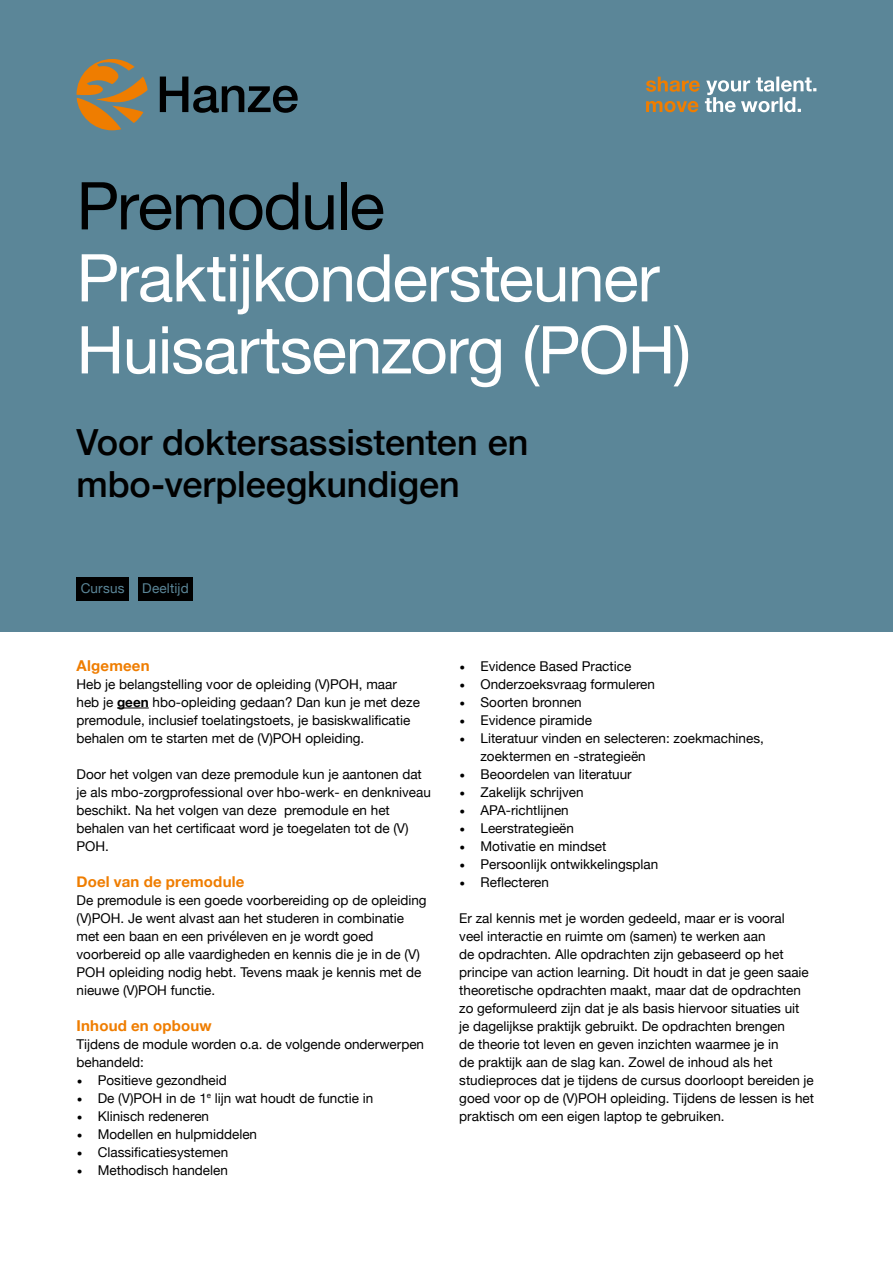
<style>
.page{position:relative;width:893px;height:1263px;background:#fff}
.page>*{position:absolute;margin:0;border:0;box-sizing:border-box;transform-origin:0 0}
.t1{font:66px/72px "Helvetica Neue";letter-spacing:-.02em;color:#fff}
.t2{font:66px "Helvetica Neue";letter-spacing:-.025em;color:#000}
.t3{font:500 36px/42px "Helvetica Neue";letter-spacing:-.005em;color:#000}
.t4{font:700 15px "Helvetica Neue";letter-spacing:.015em;color:#ef7d00}
.t5{font:13.5px/18px "Helvetica Neue";color:#000}
.t6{font:13.5px "Helvetica Neue";letter-spacing:.01em;color:#5b8698}
.s1{font-weight:700}
.s2{font-weight:700;font-size:18px}
</style>
<div class="page">
<div style="left:0;top:0;width:893px;height:631px;background:#5b8698"></div>
<svg style="left:77px;top:59px;width:71px;height:71px"></svg>
<svg style="left:160px;top:77px;width:138px;height:36px"></svg>
<svg style="left:646px;top:77px;width:170px;height:35px"></svg>
<hr style="left:117px;top:708px;width:32px;height:1px;background:#000">
<div style="left:77px;top:577px;width:52px;height:24px;background:#000"></div>
<div style="left:138px;top:577px;width:55px;height:24px;background:#000"></div>
<h1 class="t2" style="left:77px;top:158px;width:310px">Premodule</h1>
<h1 class="t1" style="left:77px;top:246px;width:616px">Praktijkondersteuner<br>Huisartsenzorg (POH)</h1>
<h2 class="t3" style="left:77px;top:418px;width:453px">Voor doktersassistenten en mbo-verpleegkundigen</h2>
<p class="t6" style="left:81px;top:579px;width:45px">Cursus</p>
<p class="t6" style="left:142px;top:579px;width:48px">Deeltijd</p>
<p class="t4" style="left:77px;top:653px;width:75px">Algemeen</p>
<p class="t5" style="left:77px;top:676px;width:345px">Heb je belangstelling voor de opleiding (V)POH, maar heb je <span class="s1">geen</span> hbo-opleiding gedaan? Dan kun je met deze premodule, inclusief toelatingstoets, je basiskwalificatie behalen om te starten met de (V)POH opleiding.</p>
<p class="t5" style="left:77px;top:766px;width:356px">Door het volgen van deze premodule kun je aantonen dat je als mbo-zorgprofessional over hbo-werk- en denkniveau beschikt. Na het volgen van deze premodule en het behalen van het certificaat word je toegelaten tot de (V)<br>POH.</p>
<p class="t4" style="left:77px;top:869px;width:169px">Doel van de premodule</p>
<p class="t5" style="left:77px;top:892px;width:352px">De premodule is een goede voorbereiding op de opleiding (V)POH. Je went alvast aan het studeren in combinatie met een baan en een privéleven en je wordt goed voorbereid op alle vaardigheden en kennis die je in de (V)<br>POH opleiding nodig hebt. Tevens maak je kennis met de nieuwe (V)POH functie.</p>
<p class="t4" style="left:77px;top:1013px;width:137px">Inhoud en opbouw</p>
<p class="t5" style="left:77px;top:1036px;width:349px">Tijdens de module worden o.a. de volgende onderwerpen behandeld:</p>
<p class="t5" style="left:77px;top:1072px;width:152px"><span class="s2">•</span> Positieve gezondheid</p>
<p class="t5" style="left:77px;top:1090px;width:298px"><span class="s2">•</span> De (V)POH in de 1<sup>e</sup> lijn wat houdt de functie in</p>
<p class="t5" style="left:77px;top:1108px;width:134px"><span class="s2">•</span> Klinisch redeneren</p>
<p class="t5" style="left:77px;top:1126px;width:182px"><span class="s2">•</span> Modellen en hulpmiddelen</p>
<p class="t5" style="left:77px;top:1144px;width:153px"><span class="s2">•</span> Classificatiesystemen</p>
<p class="t5" style="left:77px;top:1162px;width:153px"><span class="s2">•</span> Methodisch handelen</p>
<p class="t5" style="left:459px;top:658px;width:174px"><span class="s2">•</span> Evidence Based Practice</p>
<p class="t5" style="left:459px;top:676px;width:197px"><span class="s2">•</span> Onderzoeksvraag formuleren</p>
<p class="t5" style="left:459px;top:694px;width:124px"><span class="s2">•</span> Soorten bronnen</p>
<p class="t5" style="left:459px;top:712px;width:134px"><span class="s2">•</span> Evidence piramide</p>
<p class="t5" style="left:480px;top:730px;width:285px;text-indent:-21px"><span class="s2">•</span> Literatuur vinden en selecteren: zoekmachines, zoektermen en -strategieën</p>
<p class="t5" style="left:459px;top:766px;width:174px"><span class="s2">•</span> Beoordelen van literatuur</p>
<p class="t5" style="left:459px;top:784px;width:126px"><span class="s2">•</span> Zakelijk schrijven</p>
<p class="t5" style="left:459px;top:802px;width:111px"><span class="s2">•</span> APA-richtlijnen</p>
<p class="t5" style="left:459px;top:820px;width:116px"><span class="s2">•</span> Leerstrategieën</p>
<p class="t5" style="left:459px;top:838px;width:149px"><span class="s2">•</span> Motivatie en mindset</p>
<p class="t5" style="left:459px;top:856px;width:201px"><span class="s2">•</span> Persoonlijk ontwikkelingsplan</p>
<p class="t5" style="left:459px;top:874px;width:91px"><span class="s2">•</span> Reflecteren</p>
<p class="t5" style="left:459px;top:910px;width:356px">Er zal kennis met je worden gedeeld, maar er is vooral<br>veel interactie en ruimte om (samen) te werken aan<br>de opdrachten. Alle opdrachten zijn gebaseerd op het principe van action learning. Dit houdt in dat je geen saaie theoretische opdrachten maakt, maar dat de opdrachten zo geformuleerd zijn dat je als basis hiervoor situaties uit<br>je dagelijkse praktijk gebruikt. De opdrachten brengen<br>de theorie tot leven en geven inzichten waarmee je in<br>de praktijk aan de slag kan. Zowel de inhoud als het studieproces dat je tijdens de cursus doorloopt bereiden je goed voor op de (V)POH opleiding. Tijdens de lessen is het praktisch om een eigen laptop te gebruiken.</p>
</div>
